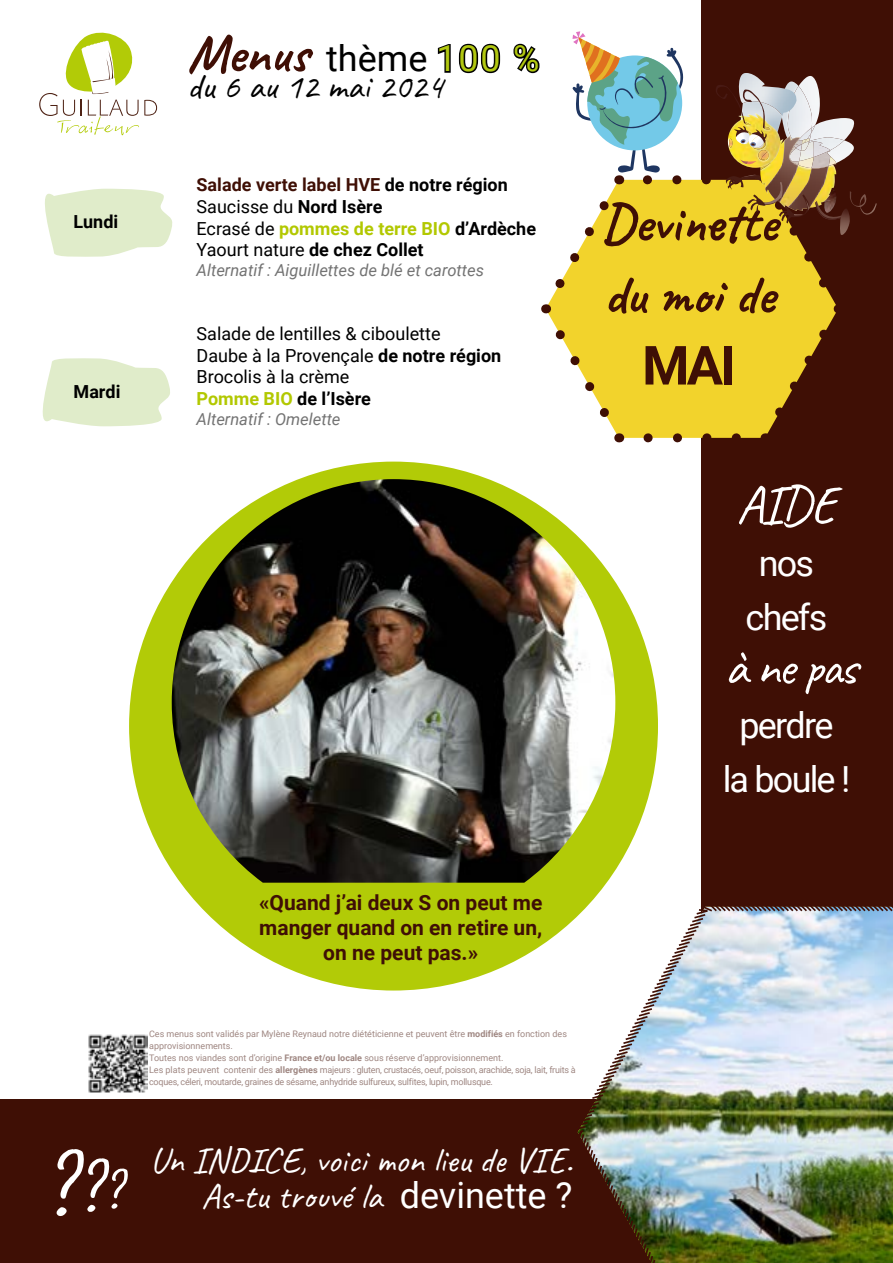
<style>
.page{position:relative;width:893px;height:1263px;background:#fff}
.page>*{position:absolute;margin:0;border:0;box-sizing:border-box;transform-origin:0 0}
.t1{font:700 54px/72px "Caveat";color:#3f0f05}
.t2{font:54px "Caveat";letter-spacing:-.05em;color:#fff}
.t3{font:700 54px "Roboto";color:#3f0f05}
.t4{font:36px/36px "Caveat";color:#fff;text-align:right}
.t5{font:36px/54px "Roboto";letter-spacing:-.05em;color:#fff;text-align:center}
.t6{font:36px "Roboto";color:#000}
.t7{font:36px "Caveat";color:#000}
.t8{font:700 21px/25.2px "Roboto";color:#3f0f05;text-align:center}
.t9{font:700 18px/21.6px "Roboto";color:#000}
.t10{font:18px/21.6px "Roboto";color:#000}
.t11{font:italic 16.5px "Roboto";color:#737373}
.t12{font:9px/12px "Roboto";color:#9f8782}
.s1{font-family:"Caveat";font-weight:700;font-size:54px;color:#3f0f05}
.s2{color:#3f0f05}
.s3{font-weight:400}
.s4{color:#b2c800}
.s5{font-weight:700}
.s6{font-weight:700;color:#b2c800}
.s7{font-family:"Roboto"}
</style>
<div class="page">
<div style="left:129px;top:462px;width:529px;height:528px;background:#b2cb07;border-radius:50%"></div>
<div style="left:0;top:1099px;width:893px;height:164px;background:#3f0f05"></div>
<div style="left:701px;top:0;width:192px;height:1030px;background:#3f0f05"></div>
<svg style="left:45px;top:188px;width:128px;height:69px"></svg>
<svg style="left:42px;top:358px;width:128px;height:69px"></svg>
<img style="left:573px;top:900px;width:320px;height:363px">
<svg style="left:39px;top:32px;width:118px;height:103px"></svg>
<img style="left:843px;top:209px;width:7px;height:26px">
<img style="left:843px;top:118px;width:11px;height:23px">
<img style="left:843px;top:148px;width:11px;height:12px">
<img style="left:843px;top:137px;width:1px;height:13px">
<img style="left:849px;top:191px;width:28px;height:25px">
<svg style="left:541px;top:31px;width:302px;height:411px"></svg>
<img style="left:172px;top:479px;width:443px;height:404px">
<img style="left:88px;top:1034px;width:60px;height:59px">
<h3 class="t9" style="left:74px;top:210px;width:46px">Lundi</h3>
<h3 class="t9" style="left:74px;top:380px;width:48px">Mardi</h3>
<h2 class="t6" style="left:187px;top:33px;width:354px"><span class="s1">Menus</span> thème 100 %</h2>
<h2 class="t7" style="left:187px;top:64px;width:257px">du 6 au 12 mai 2024</h2>
<h3 class="t9" style="left:197px;top:173px;width:341px"><span class="s2">Salade verte label HVE</span> de notre région<br><span class="s3">Saucisse du</span> Nord Isère<br><span class="s3">Ecrasé de</span> <span class="s4">pommes de terre BIO</span> d’Ardèche<br><span class="s3">Yaourt nature</span> de chez Collet</h3>
<h3 class="t11" style="left:197px;top:259px;width:289px">Alternatif : Aiguillettes de blé et carottes</h3>
<h3 class="t10" style="left:197px;top:322px;width:306px">Salade de lentilles &amp; ciboulette<br>Daube à la Provençale <span class="s5">de notre région<br></span>Brocolis à la crème<br><span class="s6">Pomme BIO</span> <span class="s5">de l’Isère</span></h3>
<h3 class="t11" style="left:197px;top:407px;width:145px">Alternatif : Omelette</h3>
<h1 class="t1" style="left:601px;top:187px;width:177px">Devinette du moi de</h1>
<h1 class="t3" style="left:642px;top:327px;width:96px">MAI</h1>
<h1 class="t2" style="left:736px;top:470px;width:102px">AIDE</h1>
<h2 class="t5" style="left:746px;top:535px;width:83px">nos chefs</h2>
<h1 class="t2" style="left:724px;top:632px;width:135px">à ne pas</h1>
<h2 class="t5" style="left:723px;top:697px;width:129px">perdre la boule !</h2>
<h3 class="t8" style="left:259px;top:889px;width:285px">«Quand j’ai deux S on peut me manger quand on en retire un, on ne peut pas.»</h3>
<p class="t12" style="left:149px;top:1028px;width:428px">Ces menus sont validés par Mylène Reynaud notre diététicienne et peuvent être <span class="s5">modifiés</span> en fonction des approvisionnements.<br>Toutes nos viandes sont d’origine <span class="s5">France et/ou locale</span> sous réserve d’approvisionnement.<br>Les plats peuvent contenir des <span class="s5">allergènes</span> majeurs : gluten, crustacés, oeuf, poisson, arachide, soja, lait, fruits à coques, céleri, moutarde, graines de sésame, anhydride sulfureux, sulfites, lupin, mollusque.</p>
<h2 class="t4" style="left:150px;top:1142px;width:424px">Un INDICE, voici mon lieu de VIE.<br>As-tu trouvé la <span class="s7">devinette ?</span></h2>
</div>
